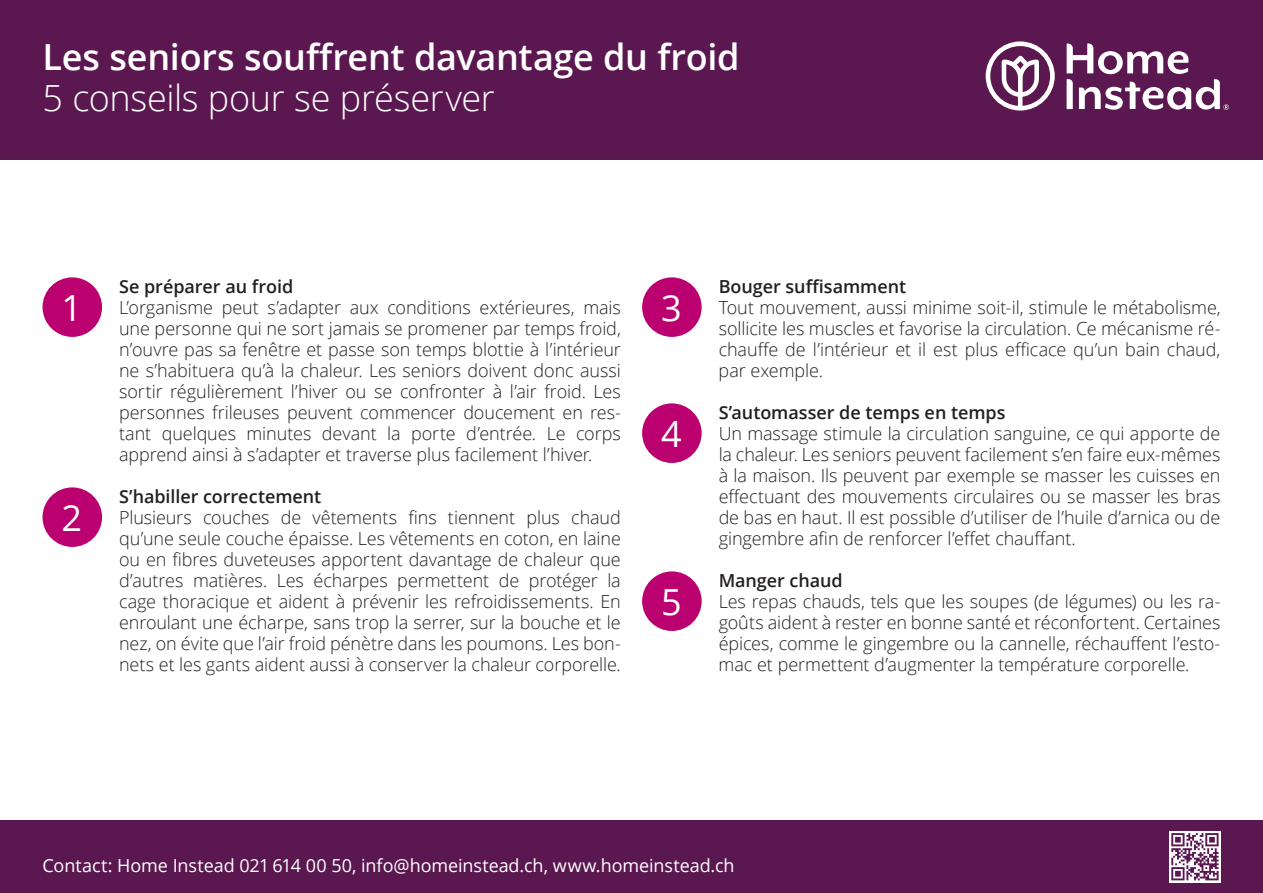
<style>
.page{position:relative;width:1263px;height:893px;background:#fff}
.page>*{position:absolute;margin:0;border:0;box-sizing:border-box;transform-origin:0 0}
.t1{font:600 36px "Open Sans";letter-spacing:-.005em;color:#fff}
.t2{font:300 36px "Open Sans";letter-spacing:-.01em;color:#fff}
.t3{font:36px "Open Sans";color:#fff}
.t4{font:300 18px/21px "Open Sans";letter-spacing:-.005em;color:#231f20;text-align:justify}
.t5{font:600 18px "Open Sans";letter-spacing:-.005em;color:#231f20}
.t6{font:18px "Open Sans";letter-spacing:-.005em;color:#fff}
</style>
<div class="page">
<div style="left:0;top:0;width:1263px;height:159px;background:#5a1750"></div>
<div style="left:0;top:821px;width:1263px;height:72px;background:#5a1750"></div>
<svg style="left:986px;top:41px;width:69px;height:70px"></svg>
<svg style="left:1066px;top:43px;width:163px;height:67px"></svg>
<svg style="left:1169px;top:831px;width:51px;height:51px"></svg>
<svg style="left:1171px;top:833px;width:47px;height:47px"></svg>
<div style="left:43px;top:277px;width:59px;height:60px;background:#bb016f;border-radius:50%"></div>
<div style="left:43px;top:487px;width:59px;height:60px;background:#bb016f;border-radius:50%"></div>
<div style="left:642px;top:277px;width:60px;height:60px;background:#bb016f;border-radius:50%"></div>
<div style="left:642px;top:403px;width:60px;height:60px;background:#bb016f;border-radius:50%"></div>
<div style="left:642px;top:571px;width:60px;height:60px;background:#bb016f;border-radius:50%"></div>
<h1 class="t1" style="left:43px;top:32px;width:699px">Les seniors souffrent davantage du froid</h1>
<h1 class="t2" style="left:43px;top:73px;width:454px">5 conseils pour se préserver</h1>
<h1 class="t3" style="left:61px;top:283px;width:22px">1</h1>
<h1 class="t3" style="left:61px;top:493px;width:22px">2</h1>
<p class="t5" style="left:119px;top:275px;width:176px">Se préparer au froid</p>
<p class="t4" style="left:119px;top:297px;width:503px">L’organisme peut s’adapter aux conditions extérieures, mais une personne qui ne sort jamais se promener par temps froid, n’ouvre pas sa fenêtre et passe son temps blottie à l’intérieur ne s’habituera qu’à la chaleur. Les seniors doivent donc aussi sortir régulièrement l’hiver ou se confronter à l’air froid. Les personnes frileuses peuvent commencer doucement en res&shy;tant quelques minutes devant la porte d’entrée. Le corps apprend ainsi à s’adapter et traverse plus facilement l’hiver.</p>
<p class="t5" style="left:119px;top:485px;width:204px">S’habiller correctement</p>
<p class="t4" style="left:119px;top:507px;width:503px">Plusieurs couches de vêtements fins tiennent plus chaud qu’une seule couche épaisse. Les vêtements en coton, en laine ou en fibres duveteuses apportent davantage de chaleur que d’autres matières. Les écharpes permettent de protéger la cage thoracique et aident à prévenir les refroidissements. En enroulant une écharpe, sans trop la serrer, sur la bouche et le nez, on évite que l’air froid pénètre dans les poumons. Les bon&shy;nets et les gants aident aussi à conserver la chaleur corporelle.</p>
<h1 class="t3" style="left:661px;top:283px;width:22px">3</h1>
<h1 class="t3" style="left:661px;top:409px;width:22px">4</h1>
<h1 class="t3" style="left:661px;top:577px;width:22px">5</h1>
<p class="t5" style="left:719px;top:275px;width:189px">Bouger suffisamment</p>
<p class="t4" style="left:719px;top:297px;width:503px">Tout mouvement, aussi minime soit-il, stimule le métabolisme, sollicite les muscles et favorise la circulation. Ce mécanisme ré&shy;chauffe de l’intérieur et il est plus efficace qu’un bain chaud, par exemple.</p>
<p class="t5" style="left:719px;top:401px;width:288px">S’automasser de temps en temps</p>
<p class="t4" style="left:719px;top:423px;width:503px">Un massage stimule la circulation sanguine, ce qui apporte de la chaleur. Les seniors peuvent facilement s’en faire eux-mêmes à la maison. Ils peuvent par exemple se masser les cuisses en effectuant des mouvements circulaires ou se masser les bras de bas en haut. Il est possible d’utiliser de l’huile d’arnica ou de gingembre afin de renforcer l’effet chauffant.</p>
<p class="t5" style="left:719px;top:569px;width:125px">Manger chaud</p>
<p class="t4" style="left:719px;top:591px;width:503px">Les repas chauds, tels que les soupes (de légumes) ou les ra&shy;goûts aident à rester en bonne santé et réconfortent. Certaines épices, comme le gingembre ou la cannelle, réchauffent l’esto&shy;mac et permettent d’augmenter la température corporelle.</p>
<p class="t6" style="left:43px;top:853px;width:694px">Contact: Home Instead 021 614 00 50, info@homeinstead.ch, www.homeinstead.ch</p>
</div>
